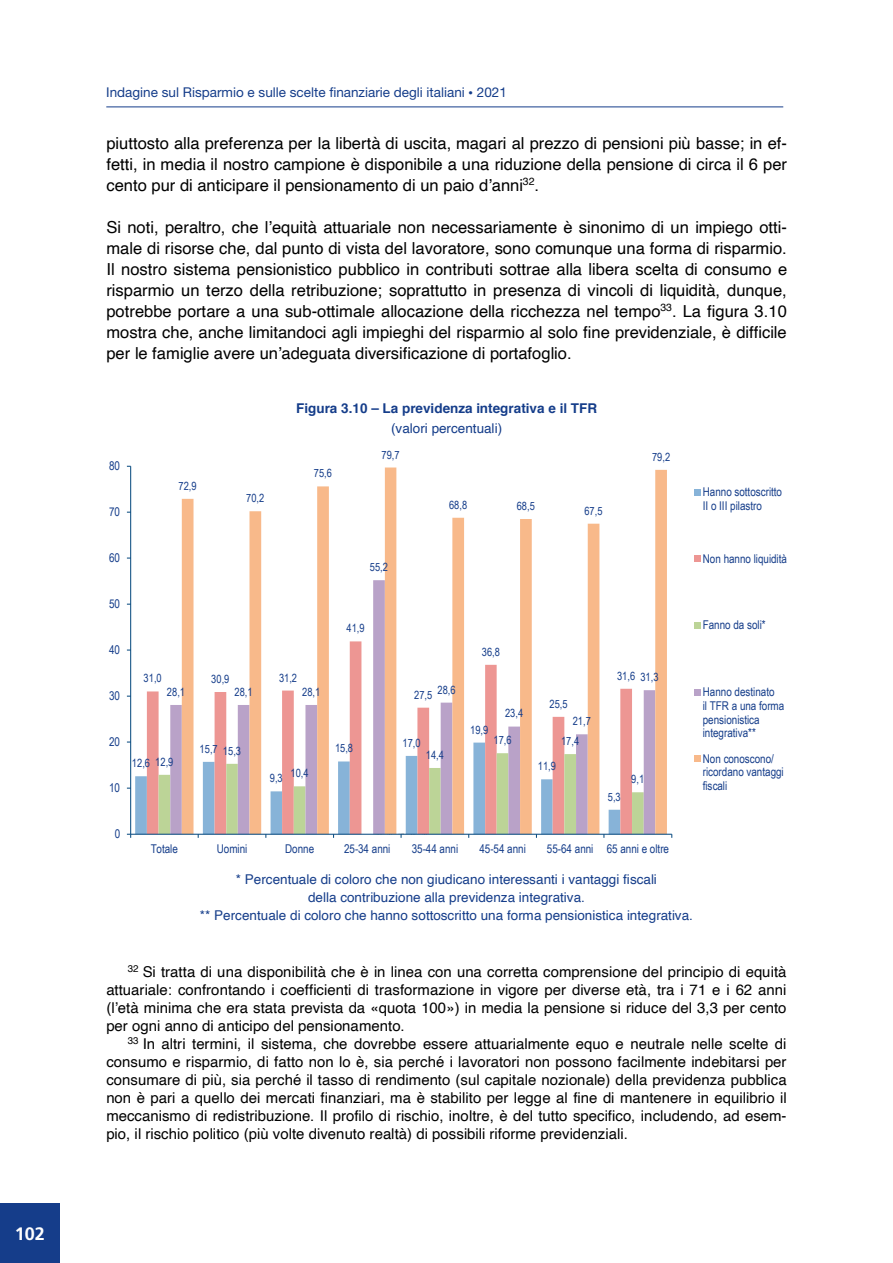
<style>
.page{position:relative;width:893px;height:1263px;background:#fff}
.page>*{position:absolute;margin:0;border:0;box-sizing:border-box;transform-origin:0 0}
.t1{font:700 18px "Frutiger LT Std";color:#fff}
.t2{font:16.5px/21px "Helvetica";color:#000;text-align:justify}
.t3{font:16.5px "Helvetica";color:#fff}
.t4{font:15px/18px "Helvetica";color:#000;text-align:justify}
.t5{font:13.5px/18px "Helvetica";letter-spacing:.005em;color:#153d8a;text-align:center}
.t6{font:13.5px "Helvetica Neue LT Std";color:#153d8a}
.t7{font:700 13.5px "Helvetica";letter-spacing:.005em;color:#153d8a}
.t8{font:12px/13.8px "Arial Narrow";letter-spacing:-.005em;color:#153d8a}
.t9{font:11.4px "Arial Narrow";letter-spacing:.005em;color:#153d8a}
.s1{font-size:9px}
</style>
<div class="page">
<svg style="left:147px;top:691px;width:12px;height:51px"></svg>
<svg style="left:182px;top:467px;width:485px;height:367px"></svg>
<hr style="left:130px;top:466px;width:1px;height:368px;background:#00457c">
<hr style="left:131px;top:834px;width:541px;height:1px;background:#00457c">
<svg style="left:127px;top:742px;width:517px;height:96px"></svg>
<svg style="left:694px;top:489px;width:6px;height:6px"></svg>
<svg style="left:694px;top:556px;width:6px;height:6px"></svg>
<div style="left:694px;top:622px;width:6px;height:7px;background:#bcd497"></div>
<svg style="left:694px;top:689px;width:6px;height:6px"></svg>
<svg style="left:694px;top:756px;width:6px;height:6px"></svg>
<div style="left:0;top:1203px;width:60px;height:60px;background:#153d8a"></div>
<hr style="left:106px;top:107px;width:677px;height:1px;background:#153d8a">
<p class="t1" style="left:15px;top:1223px;width:32px">102</p>
<p class="t3" style="left:2px;top:1223px;width:29px">102</p>
<p class="t6" style="left:106px;top:84px;width:402px">Indagine sul Risparmio e sulle scelte finanziarie degli italiani <span class="s1">•</span> 2021</p>
<p class="t5" style="left:333px;top:84px;width:4px">i</p>
<p class="t5" style="left:469px;top:84px;width:6px">•</p>
<p class="t2" style="left:106px;top:133px;width:682px">piuttosto alla preferenza per la libertà di uscita, magari al prezzo di pensioni più basse; in ef&shy;fetti, in media il nostro campione è disponibile a una riduzione della pensione di circa il 6 per cento pur di anticipare il pensionamento di un paio dʼanni<sup>32</sup>.</p>
<p class="t2" style="left:106px;top:217px;width:682px">Si noti, peraltro, che lʼequità attuariale non necessariamente è sinonimo di un impiego otti&shy;male di risorse che, dal punto di vista del lavoratore, sono comunque una forma di risparmio.<br>Il nostro sistema pensionistico pubblico in contributi sottrae alla libera scelta di consumo e risparmio un terzo della retribuzione; soprattutto in presenza di vincoli di liquidità, dunque, potrebbe portare a una sub-ottimale allocazione della ricchezza nel tempo<sup>33</sup>. La figura 3.10 mostra che, anche limitandoci agli impieghi del risparmio al solo fine previdenziale, è difficile per le famiglie avere unʼadeguata diversificazione di portafoglio.</p>
<p class="t8" style="left:109px;top:458px;width:12px">80</p>
<p class="t8" style="left:109px;top:504px;width:12px">70</p>
<p class="t9" style="left:178px;top:477px;width:20px">72,9</p>
<p class="t9" style="left:246px;top:490px;width:20px">70,2</p>
<p class="t7" style="left:296px;top:398px;width:303px">Figura 3.10 – La previdenza integrativa e il TFR</p>
<p class="t5" style="left:391px;top:419px;width:113px">(valori percentuali)</p>
<p class="t9" style="left:314px;top:465px;width:20px">75,6</p>
<p class="t9" style="left:382px;top:446px;width:20px">79,7</p>
<p class="t9" style="left:449px;top:496px;width:20px">68,8</p>
<p class="t9" style="left:517px;top:498px;width:20px">68,5</p>
<p class="t9" style="left:584px;top:502px;width:20px">67,5</p>
<p class="t9" style="left:652px;top:448px;width:20px">79,2</p>
<p class="t8" style="left:703px;top:485px;width:81px">Hanno sottoscritto<br>II o III pilastro</p>
<p class="t8" style="left:109px;top:550px;width:12px">60</p>
<p class="t8" style="left:109px;top:596px;width:12px">50</p>
<p class="t8" style="left:109px;top:642px;width:12px">40</p>
<p class="t8" style="left:109px;top:688px;width:12px">30</p>
<p class="t8" style="left:109px;top:734px;width:12px">20</p>
<p class="t8" style="left:109px;top:780px;width:12px">10</p>
<p class="t8" style="left:115px;top:826px;width:7px">0</p>
<p class="t9" style="left:370px;top:559px;width:20px">55,2</p>
<p class="t8" style="left:703px;top:551px;width:86px">Non hanno liquidità</p>
<p class="t9" style="left:346px;top:620px;width:20px">41,9</p>
<p class="t8" style="left:703px;top:618px;width:64px">Fanno da soli*</p>
<p class="t9" style="left:482px;top:643px;width:20px">36,8</p>
<p class="t9" style="left:144px;top:670px;width:20px">31,0</p>
<p class="t9" style="left:211px;top:671px;width:20px">30,9</p>
<p class="t9" style="left:279px;top:669px;width:20px">31,2</p>
<p class="t9" style="left:167px;top:683px;width:20px">28,1</p>
<p class="t9" style="left:234px;top:683px;width:20px">28,1</p>
<p class="t9" style="left:302px;top:683px;width:20px">28,1</p>
<p class="t9" style="left:155px;top:753px;width:20px">12,9</p>
<p class="t9" style="left:132px;top:755px;width:20px">12,6</p>
<p class="t9" style="left:200px;top:740px;width:20px">15,7</p>
<p class="t9" style="left:223px;top:742px;width:20px">15,3</p>
<p class="t9" style="left:270px;top:770px;width:14px">9,3</p>
<p class="t9" style="left:290px;top:765px;width:20px">10,4</p>
<p class="t9" style="left:335px;top:740px;width:20px">15,8</p>
<p class="t9" style="left:617px;top:667px;width:20px">31,6</p>
<p class="t9" style="left:640px;top:669px;width:20px">31,3</p>
<p class="t9" style="left:438px;top:681px;width:20px">28,6</p>
<p class="t9" style="left:414px;top:686px;width:20px">27,5</p>
<p class="t9" style="left:402px;top:734px;width:20px">17,0</p>
<p class="t9" style="left:426px;top:746px;width:20px">14,4</p>
<p class="t9" style="left:550px;top:695px;width:20px">25,5</p>
<p class="t9" style="left:505px;top:705px;width:20px">23,4</p>
<p class="t9" style="left:573px;top:713px;width:20px">21,7</p>
<p class="t9" style="left:470px;top:721px;width:20px">19,9</p>
<p class="t9" style="left:494px;top:732px;width:20px">17,6</p>
<p class="t9" style="left:561px;top:733px;width:20px">17,4</p>
<p class="t9" style="left:538px;top:758px;width:20px">11,9</p>
<p class="t9" style="left:631px;top:771px;width:14px">9,1</p>
<p class="t8" style="left:703px;top:684px;width:83px">Hanno destinato<br>il TFR a una forma pensionistica integrativa**</p>
<p class="t8" style="left:703px;top:751px;width:83px">Non conoscono/ ricordano vantaggi fiscali</p>
<p class="t9" style="left:608px;top:788px;width:14px">5,3</p>
<p class="t8" style="left:151px;top:841px;width:29px">Totale</p>
<p class="t8" style="left:217px;top:841px;width:32px">Uomini</p>
<p class="t8" style="left:285px;top:841px;width:31px">Donne</p>
<p class="t8" style="left:344px;top:841px;width:48px">25-34 anni</p>
<p class="t8" style="left:412px;top:841px;width:48px">35-44 anni</p>
<p class="t8" style="left:479px;top:841px;width:48px">45-54 anni</p>
<p class="t8" style="left:547px;top:841px;width:124px">55-64 anni 65 anni e oltre</p>
<p class="t5" style="left:200px;top:870px;width:495px">* Percentuale di coloro che non giudicano interessanti i vantaggi fiscali<br>della contribuzione alla previdenza integrativa.<br>** Percentuale di coloro che hanno sottoscritto una forma pensionistica integrativa.</p>
<p class="t4" style="left:106px;top:963px;width:682px;text-indent:21px"><sup>32</sup> Si tratta di una disponibilità che è in linea con una corretta comprensione del principio di equità attuariale: confrontando i coefficienti di trasformazione in vigore per diverse età, tra i 71 e i 62 anni (lʼetà minima che era stata prevista da «quota 100») in media la pensione si riduce del 3,3 per cento per ogni anno di anticipo del pensionamento.</p>
<p class="t4" style="left:106px;top:1035px;width:682px;text-indent:21px"><sup>33</sup> In altri termini, il sistema, che dovrebbe essere attuarialmente equo e neutrale nelle scelte di consumo e risparmio, di fatto non lo è, sia perché i lavoratori non possono facilmente indebitarsi per consumare di più, sia perché il tasso di rendimento (sul capitale nozionale) della previdenza pubblica non è pari a quello dei mercati finanziari, ma è stabilito per legge al fine di mantenere in equilibrio il meccanismo di redistribuzione. Il profilo di rischio, inoltre, è del tutto specifico, includendo, ad esem&shy;pio, il rischio politico (più volte divenuto realtà) di possibili riforme previdenziali.</p>
</div>
